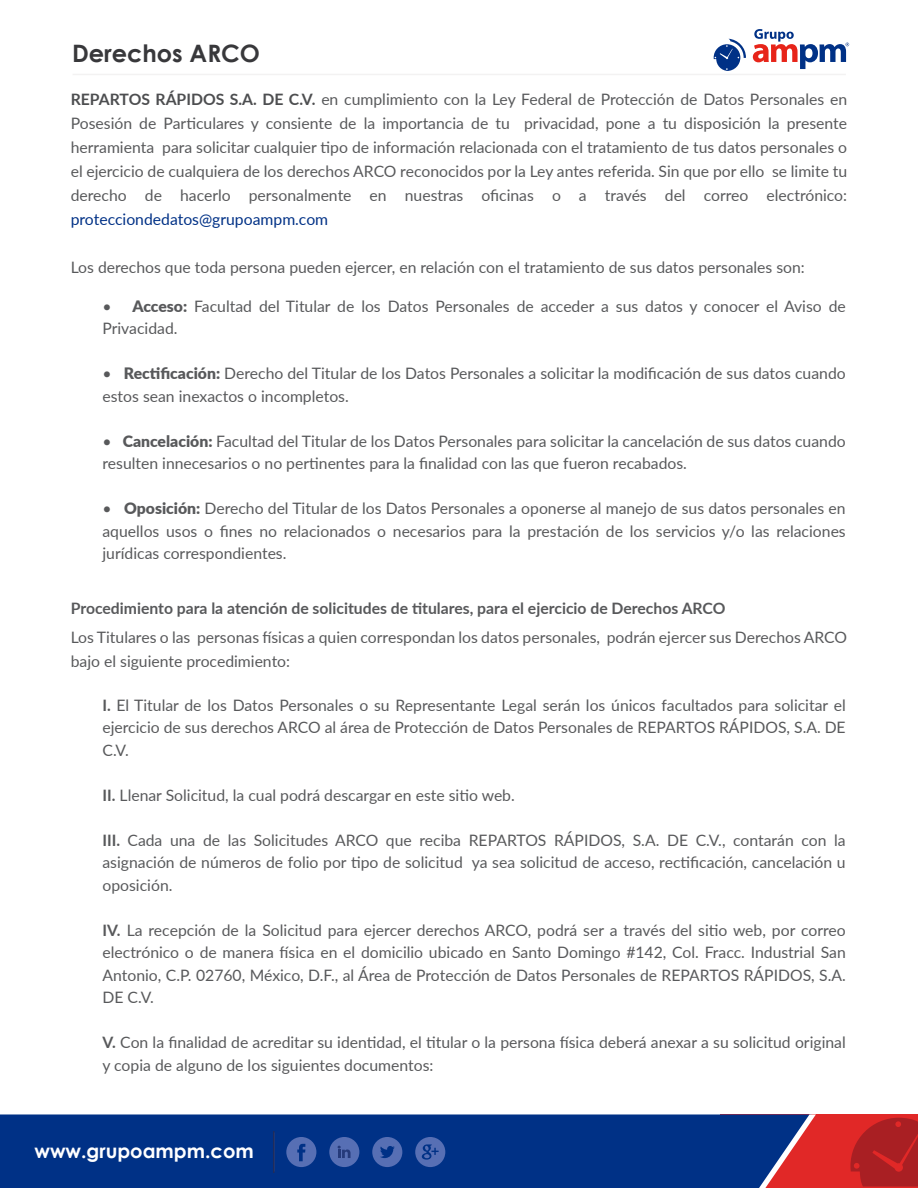
<style>
.page{position:relative;width:918px;height:1188px;background:#fff}
.page>*{position:absolute;margin:0;border:0;box-sizing:border-box;transform-origin:0 0}
.t1{font:700 24px "Century Gothic";color:#38383b}
.t2{font:700 19.5px "Century Gothic";color:#fff}
.t3{font:15.75px/22.5px "Lato";color:#58595b;text-align:justify}
.t4{font:700 15.75px "Lato";color:#58595b}
.t5{font:15.75px "Lato";color:#003186}
.s1{font-weight:700;color:#4d4e50}
.s2{font-weight:900}
.s3{font-weight:700}
</style>
<div class="page">
<div style="left:721px;top:1114px;width:197px;height:74px;background:#e12827"></div>
<div style="left:0;top:1114px;width:759px;height:74px;background:#003186"></div>
<svg style="left:759px;top:1114px;width:57px;height:74px"></svg>
<svg style="left:286px;top:1137px;width:30px;height:30px"></svg>
<svg style="left:415px;top:1137px;width:30px;height:30px"></svg>
<svg style="left:372px;top:1137px;width:30px;height:30px"></svg>
<div style="left:329px;top:1137px;width:30px;height:30px;background:#576fb4;border-radius:50%"></div>
<svg style="left:338px;top:1146px;width:13px;height:12px"></svg>
<svg style="left:850px;top:1118px;width:68px;height:68px"></svg>
<hr style="left:273px;top:1131px;width:1px;height:42px;background:#1f2c5b">
<svg style="left:714px;top:39px;width:32px;height:32px"></svg>
<svg style="left:753px;top:29px;width:96px;height:40px"></svg>
<hr style="left:73px;top:74px;width:773px;height:1px;background:#f3f2f2">
<h1 class="t1" style="left:72px;top:38px;width:190px">Derechos ARCO</h1>
<p class="t3" style="left:71px;top:86px;width:778px;line-height:24px"><span class="s1">REPARTOS RÁPIDOS S.A. DE C.V.</span> en cumplimiento con la Ley Federal de Protección de Datos Personales en Posesión de Particulares y consiente de la importancia de tu privacidad, pone a tu disposición la presente herramienta para solicitar cualquier tipo de información relacionada con el tratamiento de tus datos personales o el ejercicio de cualquiera de los derechos ARCO reconocidos por la Ley antes referida. Sin que por ello se limite tu derecho de hacerlo personalmente en nuestras oficinas o a través del correo electrónico:</p>
<p class="t5" style="left:71px;top:208px;width:259px">protecciondedatos@grupoampm.com</p>
<p class="t3" style="left:71px;top:255px;width:736px">Los derechos que toda persona pueden ejercer, en relación con el tratamiento de sus datos personales son:</p>
<p class="t3" style="left:102px;top:294px;width:745px">• <span class="s2">Acceso:</span> Facultad del Titular de los Datos Personales de acceder a sus datos y conocer el Aviso de<br>Privacidad.</p>
<p class="t3" style="left:102px;top:362px;width:745px">• <span class="s2">Rectificación:</span> Derecho del Titular de los Datos Personales a solicitar la modificación de sus datos cuando estos sean inexactos o incompletos.</p>
<p class="t3" style="left:102px;top:429px;width:745px">• <span class="s2">Cancelación:</span> Facultad del Titular de los Datos Personales para solicitar la cancelación de sus datos cuando resulten innecesarios o no pertinentes para la finalidad con las que fueron recabados.</p>
<p class="t3" style="left:102px;top:497px;width:745px">• <span class="s2">Oposición:</span> Derecho del Titular de los Datos Personales a oponerse al manejo de sus datos personales en aquellos usos o fines no relacionados o necesarios para la prestación de los servicios y/o las relaciones jurídicas correspondientes.</p>
<p class="t4" style="left:71px;top:597px;width:656px">Procedimiento para la atención de solicitudes de titulares, para el ejercicio de Derechos ARCO</p>
<p class="t3" style="left:71px;top:625px;width:778px;line-height:24px">Los Titulares o las personas físicas a quien correspondan los datos personales, podrán ejercer sus Derechos ARCO bajo el siguiente procedimiento:</p>
<p class="t3" style="left:102px;top:693px;width:745px"><span class="s3">I.</span> El Titular de los Datos Personales o su Representante Legal serán los únicos facultados para solicitar el ejercicio de sus derechos ARCO al área de Protección de Datos Personales de REPARTOS RÁPIDOS, S.A. DE C.V.</p>
<p class="t3" style="left:102px;top:783px;width:414px"><span class="s3">II.</span> Llenar Solicitud, la cual podrá descargar en este sitio web.</p>
<p class="t3" style="left:102px;top:828px;width:745px"><span class="s3">III.</span> Cada una de las Solicitudes ARCO que reciba REPARTOS RÁPIDOS, S.A. DE C.V., contarán con la asignación de números de folio por tipo de solicitud ya sea solicitud de acceso, rectificación, cancelación u oposición.</p>
<p class="t3" style="left:102px;top:918px;width:745px"><span class="s3">IV.</span> La recepción de la Solicitud para ejercer derechos ARCO, podrá ser a través del sitio web, por correo electrónico o de manera física en el domicilio ubicado en Santo Domingo #142, Col. Fracc. Industrial San Antonio, C.P. 02760, México, D.F., al Área de Protección de Datos Personales de REPARTOS RÁPIDOS, S.A.<br>DE C.V.</p>
<p class="t3" style="left:102px;top:1031px;width:745px"><span class="s3">V.</span> Con la finalidad de acreditar su identidad, el titular o la persona física deberá anexar a su solicitud original y copia de alguno de los siguientes documentos:</p>
<p class="t2" style="left:34px;top:1139px;width:221px">www.grupoampm.com</p>
</div>
